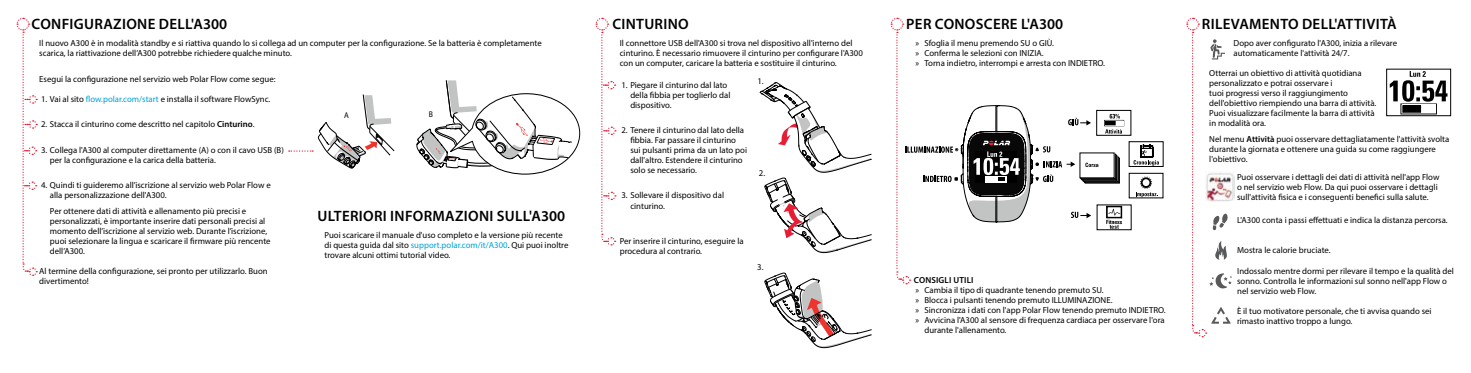
<style>
.page{position:relative;width:1471px;height:373px;background:#fff}
.page>*{position:absolute;margin:0;border:0;box-sizing:border-box;transform-origin:0 0}
.t1{font:600 15px "Myriad Pro";letter-spacing:.02em;color:#000}
.t2{font:8.75px/10px "Myriad Pro";color:#000}
.t3{font:600 8.75px "Myriad Pro";letter-spacing:.02em;color:#000}
.t4{font:8.25px "Myriad Pro";color:#000;scale:.93 1}
.s1{color:#00a1d6}
.s2{font-weight:600}
</style>
<div class="page">
<div style="left:1085px;top:158px;width:34px;height:25px;border:1px solid #000"></div>
<div style="left:1084px;top:157px;width:34px;height:25px;border:1px solid #000"></div>
<div style="left:1082px;top:155px;width:35px;height:26px;border:1px solid #000"></div>
<div style="left:1082px;top:155px;width:34px;height:25px;border:1px solid #000"></div>
<div style="left:1081px;top:154px;width:34px;height:25px;border:1px solid #000"></div>
<div style="left:1080px;top:153px;width:34px;height:24px;background:#fff"></div>
<div style="left:1129px;top:173px;width:34px;height:25px;border:1px solid #000"></div>
<svg style="left:1135px;top:176px;width:22px;height:21px"></svg>
<svg style="left:1105px;top:205px;width:17px;height:23px"></svg>
<div style="left:1096px;top:110px;width:35px;height:25px;border:1px solid #000"></div>
<svg style="left:1105px;top:129px;width:17px;height:4px"></svg>
<svg style="left:1109px;top:114px;width:11px;height:4px"></svg>
<div style="left:1105px;top:120px;width:18px;height:5px;border:1px solid #fff"></div>
<div style="left:1105px;top:121px;width:10px;height:4px;border:1px solid #000"></div>
<div style="left:1129px;top:141px;width:34px;height:25px;border:1px solid #000"></div>
<svg style="left:1133px;top:144px;width:26px;height:21px"></svg>
<svg style="left:416px;top:80px;width:164px;height:95px"></svg>
<svg style="left:890px;top:17px;width:208px;height:267px"></svg>
<svg style="left:595px;top:17px;width:21px;height:229px"></svg>
<svg style="left:1186px;top:17px;width:46px;height:320px"></svg>
<img style="left:1205px;top:171px;width:29px;height:30px">
<div style="left:1386px;top:69px;width:64px;height:47px;border:1px solid #000"></div>
<svg style="left:1389px;top:71px;width:58px;height:30px"></svg>
<div style="left:1401px;top:104px;width:35px;height:9px;border:1px solid #fff"></div>
<div style="left:1402px;top:105px;width:18px;height:7px;background:#000"></div>
<div style="left:1402px;top:105px;width:19px;height:7px;border:1px solid #000"></div>
<svg style="left:759px;top:82px;width:113px;height:267px"></svg>
<svg style="left:16px;top:17px;width:22px;height:259px"></svg>
<svg style="left:289px;top:94px;width:106px;height:75px"></svg>
<h1 class="t1" style="left:32px;top:14px;width:197px">CONFIGURAZIONE DELL'A300</h1>
<h1 class="t1" style="left:612px;top:14px;width:78px">CINTURINO</h1>
<p class="t2" style="left:39px;top:37px;width:504px">Il nuovo A300 è in modalità standby e si riattiva quando lo si collega ad un computer per la configurazione. Se la batteria è completamente scarica, la riattivazione dell’A300 potrebbe richiedere qualche minuto.</p>
<p class="t2" style="left:39px;top:74px;width:238px">Esegui la configurazione nel servizio web Polar Flow come segue:</p>
<p class="t2" style="left:41px;top:94px;width:231px">1. Vai al sito <span class="s1">flow.polar.com/start</span> e installa il software FlowSync.</p>
<p class="t2" style="left:41px;top:119px;width:215px">2. Stacca il cinturino come descritto nel capitolo <span class="s2">CINTURINO</span>.</p>
<p class="t2" style="left:50px;top:144px;width:235px;text-indent:-9px">3. Collega l'A300 al computer direttamente (A) o con il cavo USB (B) per la configurazione e la carica della batteria.</p>
<p class="t2" style="left:50px;top:180px;width:222px;text-indent:-9px">4. Quindi ti guideremo all’iscrizione al servizio web Polar Flow e alla personalizzazione dell'A300.</p>
<p class="t2" style="left:50px;top:205px;width:222px">Per ottenere dati di attività e allenamento più precisi e personalizzati, è importante inserire dati personali precisi al momento dell’iscrizione al servizio web. Durante l’iscrizione, puoi selezionare la lingua e scaricare il firmware più rencente dell’A300.</p>
<p class="t2" style="left:39px;top:265px;width:230px">Al termine della configurazione, sei pronto per utilizzarlo. Buon divertimento!</p>
<p class="t4" style="left:344px;top:109px;width:7px">A</p>
<p class="t4" style="left:429px;top:109px;width:6px">B</p>
<h1 class="t1" style="left:317px;top:206px;width:249px">ULTERIORI INFORMAZIONI SULL'A300</h1>
<p class="t2" style="left:324px;top:230px;width:245px">Puoi scaricare il manuale d'uso completo e la versione più recente di questa guida dal sito <span class="s1">support.polar.com/it/A300</span>. Qui puoi inoltre trovare alcuni ottimi tutorial video.</p>
<p class="t2" style="left:619px;top:37px;width:245px">Il connettore USB dell'A300 si trova nel dispositivo all'interno del cinturino. È necessario rimuovere il cinturino per configurare l'A300 con un computer, caricare la batteria e sostituire il cinturino.</p>
<p class="t2" style="left:630px;top:79px;width:102px;text-indent:-9px">1. Piegare il cinturino dal lato della fibbia per toglierlo dal dispositivo.</p>
<p class="t2" style="left:630px;top:125px;width:118px;text-indent:-9px">2. Tenere il cinturino dal lato della fibbia. Far passare il cinturino sui pulsanti prima da un lato poi dall'altro. Estendere il cinturino solo se necessario.</p>
<p class="t2" style="left:630px;top:190px;width:95px;text-indent:-9px">3. Sollevare il dispositivo dal cinturino.</p>
<p class="t2" style="left:619px;top:235px;width:126px">Per inserire il cinturino, eseguire la procedura al contrario.</p>
<p class="t2" style="left:757px;top:76px;width:8px">1.</p>
<p class="t2" style="left:759px;top:168px;width:8px">2.</p>
<p class="t2" style="left:757px;top:261px;width:8px">3.</p>
<h1 class="t1" style="left:906px;top:14px;width:158px">PER CONOSCERE L'A300</h1>
<p class="t2" style="left:915px;top:37px;width:191px">» Sfoglia il menu premendo SU o GIÙ.<br>» Conferma le selezioni con INIZIA.<br>» Torna indietro, interrompi e arresta con INDIETRO.</p>
<p class="t3" style="left:914px;top:274px;width:7px">CON</p>
<p class="t3" style="left:931px;top:274px;width:44px">SIGLI UTILI</p>
<p class="t2" style="left:915px;top:284px;width:189px">» Cambia il tipo di quadrante tenendo premuto SU.</p>
<p class="t2" style="left:915px;top:294px;width:198px">» Blocca i pulsanti tenendo premuto ILLUMINAZIONE.</p>
<p class="t2" style="left:915px;top:304px;width:251px">» Sincronizza i dati con l'app Polar Flow tenendo premuto INDIETRO.</p>
<p class="t2" style="left:915px;top:314px;width:251px">» Avvicina l'A300 al sensore di frequenza cardiaca per osservare l'ora</p>
<p class="t2" style="left:924px;top:324px;width:83px">durante l'allenamento.</p>
<h1 class="t1" style="left:1202px;top:14px;width:196px">RI LEVAMENTO DELL'ATTIVITÀ</h1>
<p class="t2" style="left:1233px;top:37px;width:165px">Dopo aver configurato l'A300, inizia a rilevare automaticamente l'attività 24/7.</p>
<p class="t2" style="left:1209px;top:68px;width:169px">Otterrai un obiettivo di attività quotidiana personalizzato e potrai osservare i<br>tuoi progressi verso il raggiungimento dell'obiettivo riempiendo una barra di attività.<br>Puoi visualizzare facilmente la barra di attività in modalità ora.</p>
<p class="t2" style="left:1209px;top:133px;width:241px">Nel menu <span class="s2">ATTIVITÀ</span> puoi osservare dettagliatamente l'attività svolta durante la giornata e ottenere una guida su come raggiungere l'obiettivo.</p>
<p class="t2" style="left:1237px;top:171px;width:204px">Puoi osservare i dettagli dei dati di attività nell'app Flow o nel servizio web Flow. Da qui puoi osservare i dettagli sull'attività fisica e i conseguenti benefici sulla salute.</p>
<p class="t2" style="left:1237px;top:214px;width:212px">L'A300 conta i passi effettuati e indica la distanza percorsa.</p>
<p class="t2" style="left:1237px;top:244px;width:95px">Mostra le calorie bruciate.</p>
<p class="t2" style="left:1237px;top:265px;width:218px">Indossalo mentre dormi per rilevare il tempo e la qualità del sonno. Controlla le informazioni sul sonno nell'app Flow o nel servizio web Flow.</p>
<p class="t2" style="left:1237px;top:305px;width:196px">È il tuo motivatore personale, che ti avvisa quando sei rimasto inattivo troppo a lungo.</p>
</div>
